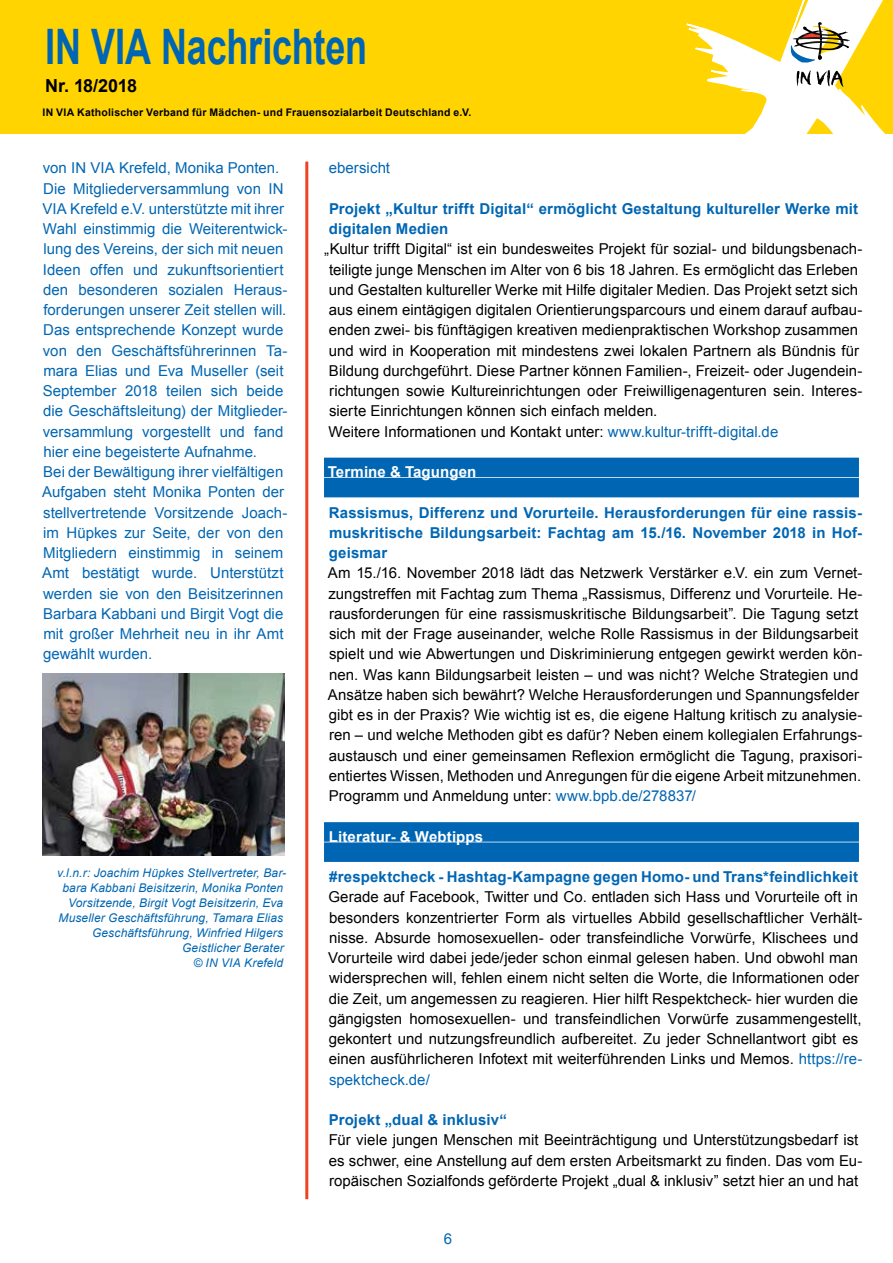
<style>
.page{position:relative;width:893px;height:1263px;background:#fff}
.page>*{position:absolute;margin:0;border:0;box-sizing:border-box;transform-origin:0 0}
.t1{font:700 48.9px "Arial";letter-spacing:-.005em;color:#0066b3;scale:.74 1}
.t2{font:700 18px "Arial";letter-spacing:-.025em;color:#000}
.t3{font:15px/20.2px "Arial";letter-spacing:.005em;color:#000}
.t4{font:15px/20.2px "Arial";letter-spacing:.005em;color:#0066b3}
.t5{font:700 15px/20.2px "Arial";letter-spacing:.01em;color:#0066b3}
.t6{font:700 15px "Arial";letter-spacing:.01em;color:#fff}
.t7{font:italic 12px/15px "Arial";letter-spacing:.01em;color:#0066b3;text-align:right}
.t8{font:700 10.5px "Arial";letter-spacing:.02em;color:#000}
.s1{color:#0066b3}
</style>
<div class="page">
<div style="left:0;top:0;width:893px;height:133px;background:#ffd400"></div>
<svg style="left:686px;top:0;width:199px;height:133px"></svg>
<hr style="left:305px;top:162px;width:3px;height:1037px;background:#ef4123">
<img style="left:43px;top:673px;width:242px;height:182px">
<div style="left:324px;top:458px;width:535px;height:19px;background:#0066b3"></div>
<div style="left:324px;top:478px;width:535px;height:19px;background:#0066b3"></div>
<div style="left:324px;top:822px;width:535px;height:20px;background:#0066b3"></div>
<div style="left:324px;top:842px;width:535px;height:20px;background:#0066b3"></div>
<h1 class="t1" style="left:45px;top:14px;width:437px">IN VIA Nachrichten</h1>
<p class="t2" style="left:45px;top:74px;width:94px">Nr. 18/2018</p>
<p class="t8" style="left:43px;top:105px;width:430px">IN VIA Katholischer Verband für Mädchen- und Frauensozialarbeit Deutschland e.V.</p>
<p class="t4" style="left:42px;top:158px;width:247px">von IN VIA Krefeld, Monika Ponten.<br>Die Mitgliederversammlung von IN VIA Krefeld e.V. unterstützte mit ihrer Wahl einstimmig die Weiterentwick&shy;lung des Vereins, der sich mit neuen Ideen offen und zukunftsorientiert den besonderen sozialen Heraus&shy;forderungen unserer Zeit stellen will.<br>Das entsprechende Konzept wurde von den Geschäftsführerinnen Ta&shy;mara Elias und Eva Museller (seit September 2018 teilen sich beide die Geschäftsleitung) der Mitglieder&shy;versammlung vorgestellt und fand hier eine begeisterte Aufnahme.<br>Bei der Bewältigung ihrer vielfältigen Aufgaben steht Monika Ponten der stellvertretende Vorsitzende Joach&shy;im Hüpkes zur Seite, der von den Mitgliedern einstimmig in seinem Amt bestätigt wurde. Unterstützt werden sie von den Beisitzerinnen Barbara Kabbani und Birgit Vogt die mit großer Mehrheit neu in ihr Amt gewählt wurden.</p>
<p class="t7" style="left:57px;top:865px;width:230px">v.l.n.r: Joachim Hüpkes Stellvertreter, Bar&shy;bara Kabbani Beisitzerin, Monika Ponten Vorsitzende, Birgit Vogt Beisitzerin, Eva Museller Geschäftsführung, Tamara Elias Geschäftsführung, Winfried Hilgers Geistlicher Berater<br>© IN VIA Krefeld</p>
<p class="t4" style="left:329px;top:158px;width:63px">ebersicht</p>
<p class="t5" style="left:329px;top:199px;width:531px">Projekt „Kultur trifft Digital“ ermöglicht Gestaltung kultureller Werke mit digitalen Medien</p>
<p class="t3" style="left:324px;top:239px;width:540px">„Kultur trifft Digital“ ist ein bundesweites Projekt für sozial- und bildungsbenach&shy;teiligte junge Menschen im Alter von 6 bis 18 Jahren. Es ermöglicht das Erleben und Gestalten kultureller Werke mit Hilfe digitaler Medien. Das Projekt setzt sich aus einem eintägigen digitalen Orientierungsparcours und einem darauf aufbau&shy;enden zwei- bis fünftägigen kreativen medienpraktischen Workshop zusammen und wird in Kooperation mit mindestens zwei lokalen Partnern als Bündnis für Bildung durchgeführt. Diese Partner können Familien-, Freizeit- oder Jugendein&shy;richtungen sowie Kultureinrichtungen oder Freiwilligenagenturen sein. Interes&shy;sierte Einrichtungen können sich einfach melden.<br>Weitere Informationen und Kontakt unter: <span class="s1">www.kultur-trifft-digital.de</span></p>
<p class="t6" style="left:328px;top:462px;width:150px">Termine &amp; Tagungen</p>
<p class="t5" style="left:329px;top:503px;width:535px;text-align:justify">Rassismus, Differenz und Vorurteile. Herausforderungen für eine rassis&shy;muskritische Bildungsarbeit: Fachtag am 15./16. November 2018 in Hof&shy;geismar</p>
<p class="t3" style="left:328px;top:563px;width:536px">Am 15./16. November 2018 lädt das Netzwerk Verstärker e.V. ein zum Vernet&shy;zungstreffen mit Fachtag zum Thema „Rassismus, Differenz und Vorurteile. He&shy;rausforderungen für eine rassismuskritische Bildungsarbeit”. Die Tagung setzt sich mit der Frage auseinander, welche Rolle Rassismus in der Bildungsarbeit spielt und wie Abwertungen und Diskriminierung entgegen gewirkt werden kön&shy;nen. Was kann Bildungsarbeit leisten – und was nicht? Welche Strategien und Ansätze haben sich bewährt? Welche Herausforderungen und Spannungsfelder gibt es in der Praxis? Wie wichtig ist es, die eigene Haltung kritisch zu analysie&shy;ren – und welche Methoden gibt es dafür? Neben einem kollegialen Erfahrungs&shy;austausch und einer gemeinsamen Reflexion ermöglicht die Tagung, praxisori&shy;entiertes Wissen, Methoden und Anregungen für die eigene Arbeit mitzunehmen.<br>Programm und Anmeldung unter: <span class="s1">www.bpb.de/278837/</span></p>
<p class="t6" style="left:329px;top:826px;width:156px">Literatur- &amp; Webtipps</p>
<p class="t5" style="left:329px;top:867px;width:530px">#respektcheck - Hashtag-Kampagne gegen Homo- und Trans*feindlichkeit</p>
<p class="t3" style="left:328px;top:887px;width:536px">Gerade auf Facebook, Twitter und Co. entladen sich Hass und Vorurteile oft in besonders konzentrierter Form als virtuelles Abbild gesellschaftlicher Verhält&shy;nisse. Absurde homosexuellen- oder transfeindliche Vorwürfe, Klischees und Vorurteile wird dabei jede/jeder schon einmal gelesen haben. Und obwohl man widersprechen will, fehlen einem nicht selten die Worte, die Informationen oder die Zeit, um angemessen zu reagieren. Hier hilft Respektcheck- hier wurden die gängigsten homosexuellen- und transfeindlichen Vorwürfe zusammengestellt, gekontert und nutzungsfreundlich aufbereitet. Zu jeder Schnellantwort gibt es einen ausführlicheren Infotext mit weiterführenden Links und Memos. <span class="s1">https://re&shy;spektcheck.de/</span></p>
<p class="t5" style="left:329px;top:1110px;width:179px">Projekt „dual &amp; inklusiv“</p>
<p class="t3" style="left:329px;top:1130px;width:535px">Für viele jungen Menschen mit Beeinträchtigung und Unterstützungsbedarf ist es schwer, eine Anstellung auf dem ersten Arbeitsmarkt zu finden. Das vom Eu&shy;ropäischen Sozialfonds geförderte Projekt „dual &amp; inklusiv” setzt hier an und hat</p>
<p class="t4" style="left:444px;top:1229px;width:10px">6</p>
</div>
